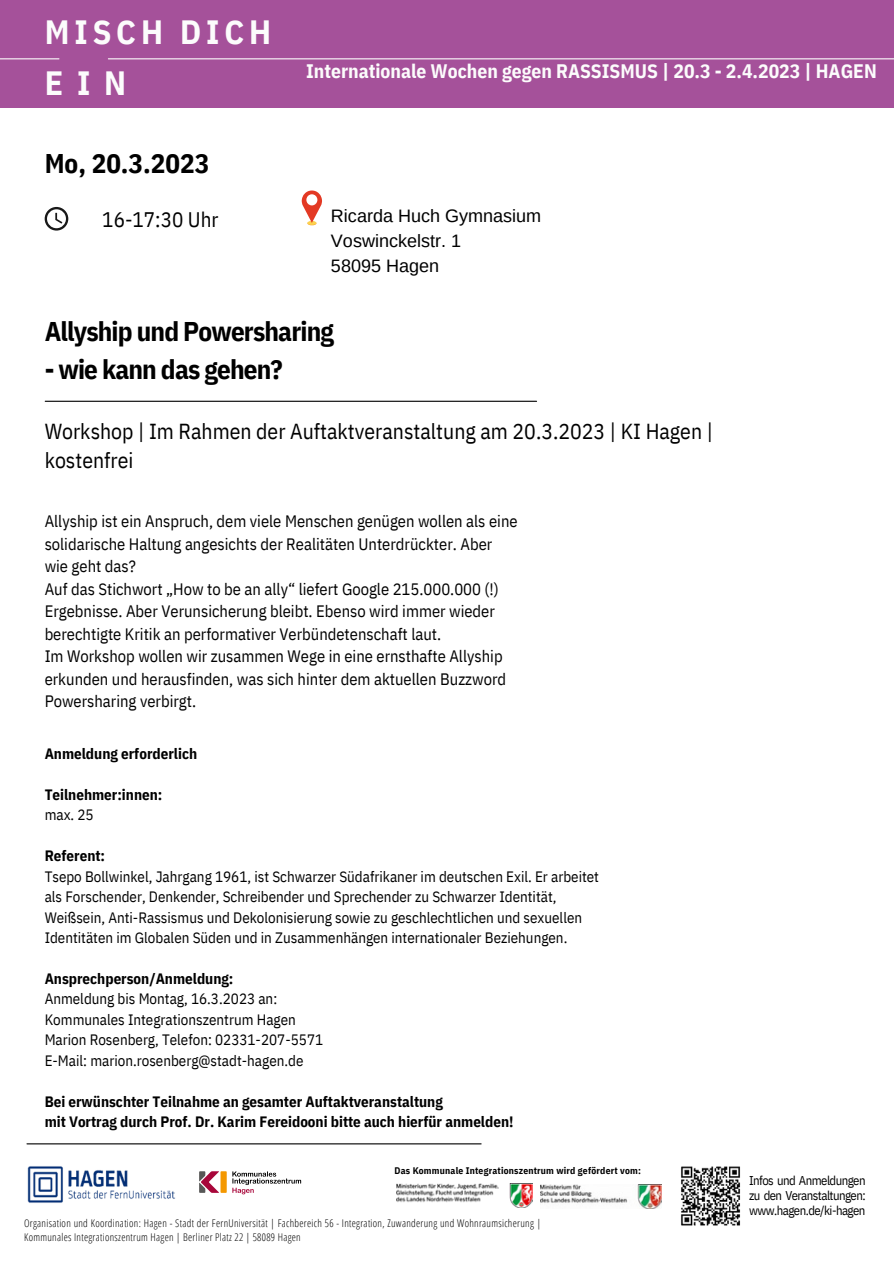
<style>
.page{position:relative;width:894px;height:1264px;background:#fff}
.page>*{position:absolute;margin:0;border:0;box-sizing:border-box;transform-origin:0 0}
.t1{font:700 33.6px/50.7px "IBM Plex Sans Cond";letter-spacing:.145em;color:#fcfcfc}
.t2{font:700 27px "IBM Plex Sans Cond";letter-spacing:-.03em;color:#000}
.t3{font:21.6px/29.2px "IBM Plex Sans Cond";color:#000}
.t4{font:21px "IBM Plex Sans Cond";color:#000}
.t5{font:700 19.5px "IBM Plex Sans Cond";color:#fcfcfc}
.t6{font:18px/24.8px "Arimo";color:#000}
.t7{font:16.5px/22.5px "IBM Plex Sans Cond";color:#000}
.t8{font:15px/20.4px "IBM Plex Sans Cond";color:#000}
.t9{font:700 15px/20.4px "IBM Plex Sans Cond";color:#000}
.t10{font:12.75px/15.1px "IBM Plex Sans Cond";letter-spacing:-.045em;color:#000;text-align:justify}
.t11{font:300 10.65px/13.5px "Open Sans Condensed";letter-spacing:.03em;color:#000}
.t12{font:700 9.6px "IBM Plex Sans Cond";letter-spacing:.02em;color:#000}
</style>
<div class="page">
<div style="left:0;top:0;width:893px;height:108px;background:#a5519a"></div>
<hr style="left:45px;top:401px;width:491px;height:1px;background:#000">
<svg style="left:45px;top:207px;width:23px;height:23px"></svg>
<svg style="left:301px;top:190px;width:21px;height:35px"></svg>
<div style="left:306px;top:194px;width:11px;height:11px;background:#fff;border-radius:50%"></div>
<hr style="left:27px;top:1143px;width:454px;height:1px;background:#000">
<hr style="left:108px;top:58px;width:785px;height:1px;background:#fcfcfc">
<hr style="left:0;top:58px;width:59px;height:1px;background:#fcfcfc">
<img style="left:27px;top:1166px;width:148px;height:37px">
<svg style="left:232px;top:1171px;width:69px;height:23px"></svg>
<div style="left:220px;top:1171px;width:7px;height:21px;background:#f49800"></div>
<svg style="left:199px;top:1171px;width:20px;height:21px"></svg>
<img style="left:396px;top:1183px;width:136px;height:24px">
<img style="left:540px;top:1184px;width:121px;height:24px">
<img style="left:681px;top:1166px;width:60px;height:60px">
<h1 class="t1" style="left:45px;top:6px;width:228px">MISCH DICH<br>EIN</h1>
<h3 class="t5" style="left:306px;top:58px;width:572px">Internationale Wochen gegen RASSISMUS | 20.3 - 2.4.2023 | HAGEN</h3>
<h2 class="t2" style="left:45px;top:145px;width:166px">Mo, 20.3.2023</h2>
<h3 class="t4" style="left:102px;top:205px;width:118px">16-17:30 Uhr</h3>
<p class="t6" style="left:331px;top:203px;width:212px">Ricarda Huch Gymnasium<br>Voswinckelstr. 1<br>58095 Hagen</p>
<h2 class="t2" style="left:45px;top:314px;width:291px">Allyship und Powersharing</h2>
<h2 class="t2" style="left:45px;top:351px;width:239px">- wie kann das gehen?</h2>
<h3 class="t3" style="left:45px;top:416px;width:669px">Workshop | Im Rahmen der Auftaktveranstaltung am 20.3.2023 | KI Hagen | kostenfrei</h3>
<p class="t7" style="left:45px;top:510px;width:474px">Allyship ist ein Anspruch, dem viele Menschen genügen wollen als eine solidarische Haltung angesichts der Realitäten Unterdrückter. Aber wie geht das?<br>Auf das Stichwort „How to be an ally“ liefert Google 215.000.000 (!)<br>Ergebnisse. Aber Verunsicherung bleibt. Ebenso wird immer wieder berechtigte Kritik an performativer Verbündetenschaft laut.<br>Im Workshop wollen wir zusammen Wege in eine ernsthafte Allyship erkunden und herausfinden, was sich hinter dem aktuellen Buzzword Powersharing verbirgt.</p>
<p class="t9" style="left:45px;top:743px;width:154px">Anmeldung erforderlich</p>
<p class="t9" style="left:45px;top:784px;width:119px">Teilnehmer:innen:</p>
<p class="t8" style="left:45px;top:804px;width:51px">max. 25</p>
<p class="t9" style="left:45px;top:845px;width:62px">Referent:</p>
<p class="t8" style="left:45px;top:865px;width:555px">Tsepo Bollwinkel, Jahrgang 1961, ist Schwarzer Südafrikaner im deutschen Exil. Er arbeitet als Forschender, Denkender, Schreibender und Sprechender zu Schwarzer Identität, Weißsein, Anti-Rassismus und Dekolonisierung sowie zu geschlechtlichen und sexuellen Identitäten im Globalen Süden und in Zusammenhängen internationaler Beziehungen.</p>
<p class="t9" style="left:45px;top:968px;width:190px">Ansprechperson/Anmeldung:</p>
<p class="t8" style="left:45px;top:988px;width:280px">Anmeldung bis Montag, 16.3.2023 an:<br>Kommunales Integrationszentrum Hagen Marion Rosenberg, Telefon: 02331-207-5571<br>E-Mail: marion.rosenberg@stadt-hagen.de</p>
<p class="t9" style="left:45px;top:1090px;width:470px">Bei erwünschter Teilnahme an gesamter Auftaktveranstaltung<br>mit Vortrag durch Prof. Dr. Karim Fereidooni bitte auch hierfür anmelden!</p>
<p class="t12" style="left:394px;top:1163px;width:248px">Das Kommunale Integrationszentrum wird gefördert vom:</p>
<p class="t11" style="left:24px;top:1216px;width:518px">Organisation und Koordination: Hagen - Stadt der FernUniversität | Fachbereich 56 - Integration, Zuwanderung und Wohnraumsicherung |<br>Kommunales Integrationszentrum Hagen | Berliner Platz 22 | 58089 Hagen</p>
<p class="t10" style="left:749px;top:1172px;width:118px">Infos und Anmeldungen zu den Veranstaltungen: www.hagen.de/ki-hagen</p>
</div>
